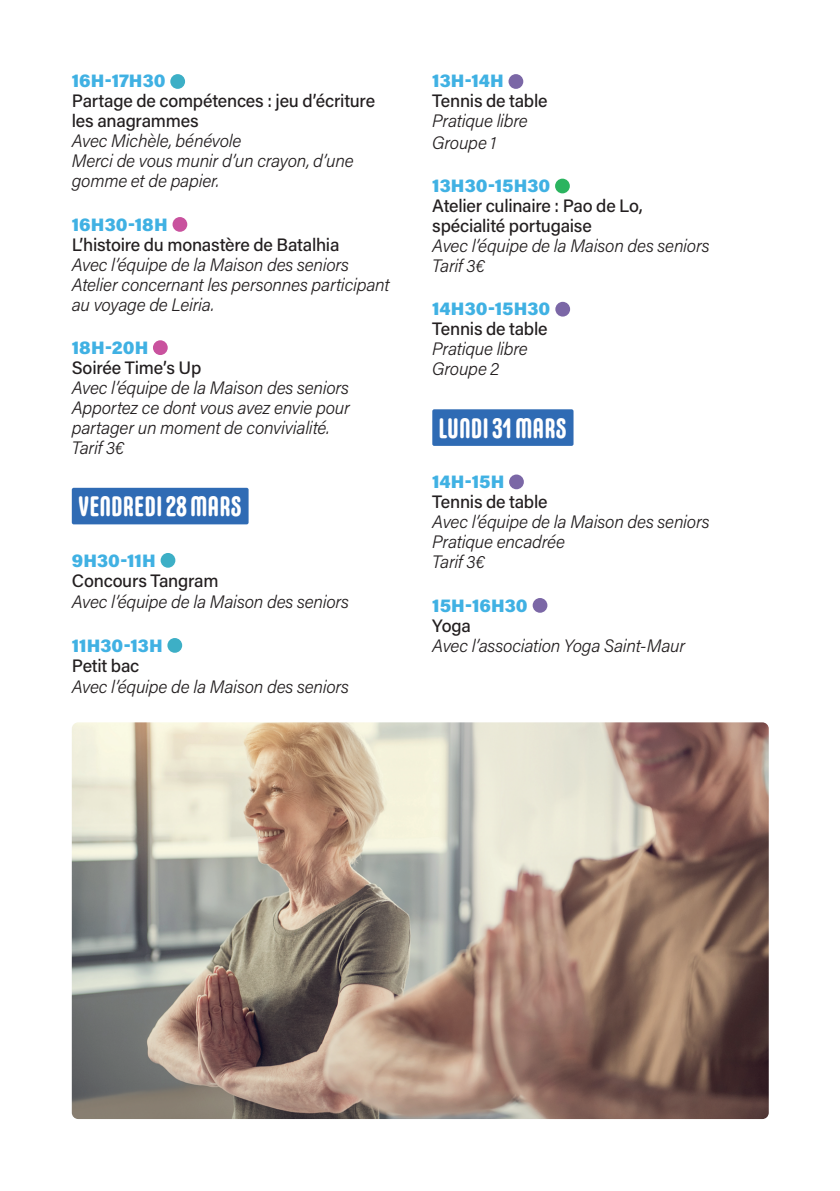
<style>
.page{position:relative;width:840px;height:1191px;background:#fff}
.page>*{position:absolute;margin:0;border:0;box-sizing:border-box;transform-origin:0 0}
.t1{font:700 28px "Carl Marx";color:#fff}
.Chapeau_SMI{font:italic 300 18px/20px "Acumin Pro";letter-spacing:-.015em;color:#231f20}
.Chapeau_SMI-2{font:500 18px/20px "Acumin Pro";letter-spacing:-.015em;color:#231f20}
.t2{font:900 18px "Acumin Pro";color:#40b1e3}
</style>
<div class="page">
<div style="left:72px;top:488px;width:176px;height:36px;background:#2f6bb4;border-radius:2px"></div>
<div style="left:432px;top:409px;width:141px;height:37px;background:#2f6bb4;border-radius:2px"></div>
<img style="left:72px;top:722px;width:696px;height:397px">
<div style="left:170px;top:74px;width:15px;height:15px;background:#3dafc6;border-radius:50%"></div>
<div style="left:172px;top:217px;width:15px;height:15px;background:#c9529e;border-radius:50%"></div>
<div style="left:153px;top:340px;width:15px;height:15px;background:#c9529e;border-radius:50%"></div>
<div style="left:160px;top:553px;width:15px;height:15px;background:#3dafc6;border-radius:50%"></div>
<div style="left:167px;top:638px;width:15px;height:15px;background:#3dafc6;border-radius:50%"></div>
<div style="left:532px;top:598px;width:15px;height:15px;background:#7b67a6;border-radius:50%"></div>
<div style="left:509px;top:474px;width:14px;height:15px;background:#7b67a6;border-radius:50%"></div>
<div style="left:555px;top:302px;width:14px;height:14px;background:#7b67a6;border-radius:50%"></div>
<div style="left:554px;top:179px;width:15px;height:14px;background:#2bb45f;border-radius:50%"></div>
<div style="left:508px;top:74px;width:15px;height:15px;background:#7b67a6;border-radius:50%"></div>
<p class="t2" style="left:72px;top:68px;width:95px">16H-17H30</p>
<p class="Chapeau_SMI-2" style="left:72px;top:90px;width:305px">Partage de compétences : jeu d’écriture les anagrammes</p>
<p class="Chapeau_SMI" style="left:72px;top:130px;width:171px">Avec Michèle, bénévole</p>
<p class="Chapeau_SMI" style="left:72px;top:150px;width:283px">Merci de vous munir d’un crayon, d’une gomme et de papier.</p>
<p class="t2" style="left:72px;top:211px;width:97px">16H30-18H</p>
<p class="Chapeau_SMI-2" style="left:72px;top:233px;width:269px">L’histoire du monastère de Batalhia</p>
<p class="Chapeau_SMI" style="left:72px;top:254px;width:278px">Avec l’équipe de la Maison des seniors</p>
<p class="Chapeau_SMI" style="left:72px;top:274px;width:319px">Atelier concernant les personnes participant au voyage de Leiria.</p>
<p class="t2" style="left:72px;top:335px;width:78px">18H-20H</p>
<p class="Chapeau_SMI-2" style="left:72px;top:357px;width:131px">Soirée Time’s Up</p>
<p class="Chapeau_SMI" style="left:72px;top:377px;width:278px">Avec l’équipe de la Maison des seniors</p>
<p class="Chapeau_SMI" style="left:72px;top:397px;width:279px">Apportez ce dont vous avez envie pour partager un moment de convivialité.</p>
<p class="Chapeau_SMI" style="left:72px;top:437px;width:54px">Tarif 3€</p>
<p class="t1" style="left:78px;top:491px;width:165px">VENDREDI 28 MARS</p>
<p class="t2" style="left:72px;top:547px;width:85px">9H30-11H</p>
<p class="Chapeau_SMI-2" style="left:72px;top:569px;width:148px">Concours Tangram</p>
<p class="Chapeau_SMI" style="left:72px;top:591px;width:278px">Avec l’équipe de la Maison des seniors</p>
<p class="t2" style="left:72px;top:632px;width:92px">11H30-13H</p>
<p class="Chapeau_SMI-2" style="left:72px;top:654px;width:69px">Petit bac</p>
<p class="Chapeau_SMI" style="left:72px;top:676px;width:278px">Avec l’équipe de la Maison des seniors</p>
<p class="t2" style="left:432px;top:68px;width:73px">13H-14H</p>
<p class="Chapeau_SMI-2" style="left:432px;top:90px;width:117px">Tennis de table</p>
<p class="Chapeau_SMI" style="left:432px;top:110px;width:97px">Pratique libre</p>
<p class="Chapeau_SMI" style="left:432px;top:132px;width:66px">Groupe 1</p>
<p class="t2" style="left:432px;top:173px;width:119px">13H30-15H30</p>
<p class="Chapeau_SMI-2" style="left:432px;top:195px;width:212px">Atelier culinaire : Pao de Lo, spécialité portugaise</p>
<p class="Chapeau_SMI" style="left:432px;top:235px;width:278px">Avec l’équipe de la Maison des seniors</p>
<p class="Chapeau_SMI" style="left:432px;top:255px;width:54px">Tarif 3€</p>
<p class="t2" style="left:432px;top:296px;width:119px">14H30-15H30</p>
<p class="Chapeau_SMI-2" style="left:432px;top:318px;width:117px">Tennis de table</p>
<p class="Chapeau_SMI" style="left:432px;top:338px;width:97px">Pratique libre</p>
<p class="Chapeau_SMI" style="left:432px;top:358px;width:69px">Groupe 2</p>
<p class="t1" style="left:438px;top:412px;width:129px">LUNDI 31 MARS</p>
<p class="t2" style="left:432px;top:469px;width:73px">14H-15H</p>
<p class="Chapeau_SMI-2" style="left:432px;top:491px;width:117px">Tennis de table</p>
<p class="Chapeau_SMI" style="left:432px;top:511px;width:278px">Avec l’équipe de la Maison des seniors</p>
<p class="Chapeau_SMI" style="left:432px;top:531px;width:134px">Pratique encadrée</p>
<p class="Chapeau_SMI" style="left:432px;top:551px;width:54px">Tarif 3€</p>
<p class="t2" style="left:432px;top:592px;width:97px">15H-16H30</p>
<p class="Chapeau_SMI-2" style="left:432px;top:614px;width:40px">Yoga</p>
<p class="Chapeau_SMI" style="left:432px;top:634px;width:254px">Avec l’association Yoga Saint-Maur</p>
</div>
